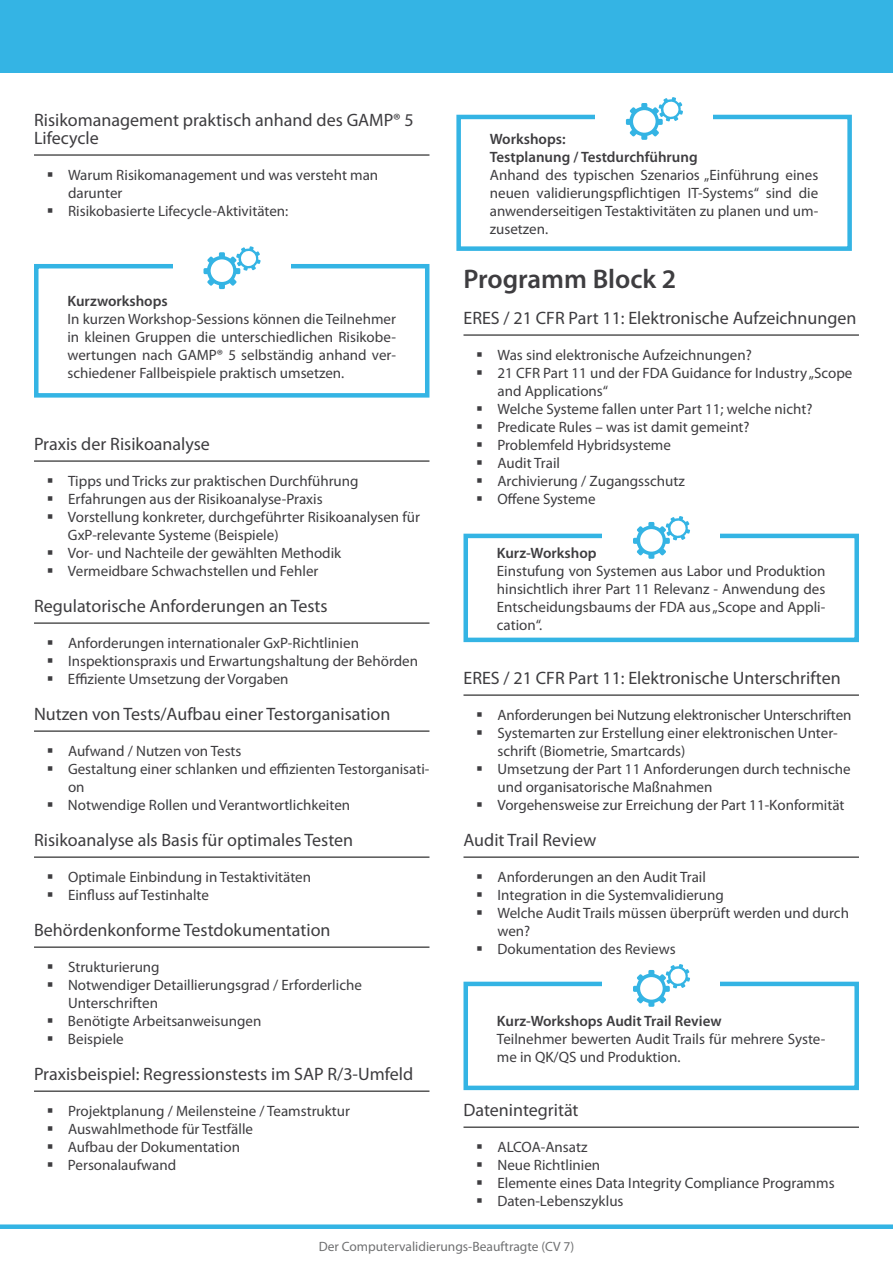
<style>
.page{position:relative;width:893px;height:1263px;background:#fff}
.page>*{position:absolute;margin:0;border:0;box-sizing:border-box;transform-origin:0 0}
.t1{font:600 27px "Myriad Pro";color:#3e3d40}
.t2{font:18px/18px "Myriad Pro";color:#3e3d40}
.t3{font:15px/18px "Myriad Pro";color:#3e3d40}
.t4{font:600 15px/18px "Myriad Pro";color:#3e3d40}
.t5{font:13.5px "Myriad Pro";color:#707172}
</style>
<div class="page">
<div style="left:0;top:0;width:893px;height:72px;background:#34b4e4"></div>
<div style="left:0;top:1224px;width:893px;height:5px;background:#34b4e4"></div>
<hr style="left:34px;top:155px;width:395px;height:1px;background:#000">
<hr style="left:34px;top:461px;width:395px;height:1px;background:#000">
<hr style="left:34px;top:623px;width:395px;height:1px;background:#000">
<hr style="left:34px;top:731px;width:395px;height:1px;background:#000">
<hr style="left:34px;top:857px;width:395px;height:1px;background:#000">
<hr style="left:34px;top:947px;width:395px;height:1px;background:#000">
<hr style="left:34px;top:1091px;width:395px;height:1px;background:#000">
<div style="left:34px;top:264px;width:395px;height:134px;border:4px solid #34b4e4"></div>
<div style="left:173px;top:256px;width:118px;height:31px;background:#fff"></div>
<svg style="left:203px;top:246px;width:58px;height:43px"></svg>
<hr style="left:463px;top:335px;width:396px;height:1px;background:#000">
<hr style="left:463px;top:695px;width:396px;height:1px;background:#000">
<hr style="left:463px;top:857px;width:396px;height:1px;background:#000">
<hr style="left:463px;top:1127px;width:396px;height:1px;background:#000">
<div style="left:463px;top:534px;width:396px;height:108px;border:4px solid #34b4e4"></div>
<div style="left:603px;top:526px;width:117px;height:30px;background:#fff"></div>
<svg style="left:633px;top:516px;width:57px;height:43px"></svg>
<div style="left:463px;top:982px;width:396px;height:108px;border:4px solid #34b4e4"></div>
<div style="left:603px;top:974px;width:117px;height:30px;background:#fff"></div>
<svg style="left:633px;top:964px;width:57px;height:43px"></svg>
<div style="left:456px;top:115px;width:396px;height:136px;border:4px solid #34b4e4"></div>
<div style="left:596px;top:107px;width:117px;height:31px;background:#fff"></div>
<svg style="left:626px;top:97px;width:57px;height:43px"></svg>
<p class="t2" style="left:34px;top:111px;width:381px">Risikomanagement praktisch anhand des GAMP® 5<br>Lifecycle</p>
<p class="t3" style="left:68px;top:166px;width:312px">Warum Risikomanagement und was versteht man darunter<br>Risikobasierte Lifecycle-Aktivitäten:</p>
<p class="t4" style="left:67px;top:292px;width:102px">Kurzworkshops</p>
<p class="t3" style="left:67px;top:310px;width:330px;text-align:justify">In kurzen Workshop-Sessions können die Teilnehmer in kleinen Gruppen die unterschiedlichen Risikobe&shy;wertungen nach GAMP® 5 selbständig anhand ver&shy;schiedener Fallbeispiele praktisch umsetzen.</p>
<p class="t2" style="left:34px;top:435px;width:177px">Praxis der Risikoanalyse</p>
<p class="t3" style="left:68px;top:472px;width:353px">Tipps und Tricks zur praktischen Durchführung Erfahrungen aus der Risikoanalyse-Praxis<br>Vorstellung konkreter, durchgeführter Risikoanalysen für GxP-relevante Systeme (Beispiele)<br>Vor- und Nachteile der gewählten Methodik Vermeidbare Schwachstellen und Fehler</p>
<p class="t2" style="left:34px;top:597px;width:295px">Regulatorische Anforderungen an Tests</p>
<p class="t3" style="left:68px;top:634px;width:352px">Anforderungen internationaler GxP-Richtlinien<br>Inspektionspraxis und Erwartungshaltung der Behörden<br>Effiziente Umsetzung der Vorgaben</p>
<p class="t2" style="left:34px;top:705px;width:358px">Nutzen von Tests/Aufbau einer Testorganisation</p>
<p class="t3" style="left:68px;top:742px;width:363px">Aufwand / Nutzen von Tests<br>Gestaltung einer schlanken und effizienten Testorganisati&shy;on<br>Notwendige Rollen und Verantwortlichkeiten</p>
<p class="t2" style="left:34px;top:831px;width:321px">Risikoanalyse als Basis für optimales Testen</p>
<p class="t3" style="left:68px;top:868px;width:245px">Optimale Einbindung in Testaktivitäten<br>Einfluss auf Testinhalte</p>
<p class="t2" style="left:34px;top:921px;width:298px">Behördenkonforme Testdokumentation</p>
<p class="t3" style="left:68px;top:958px;width:295px">Strukturierung<br>Notwendiger Detaillierungsgrad / Erforderliche<br>Unterschriften<br>Benötigte Arbeitsanweisungen<br>Beispiele</p>
<p class="t2" style="left:34px;top:1065px;width:381px">Praxisbeispiel: Regressionstests im SAP R/3-Umfeld</p>
<p class="t3" style="left:68px;top:1102px;width:284px">Projektplanung / Meilensteine / Teamstruktur<br>Auswahlmethode für Testfälle<br>Aufbau der Dokumentation<br>Personalaufwand</p>
<p class="t4" style="left:490px;top:130px;width:209px">Workshops:<br>Testplanung / Testdurchführung</p>
<p class="t3" style="left:490px;top:166px;width:330px;text-align:justify">Anhand des typischen Szenarios „Einführung eines neuen validierungspflichtigen IT-Systems“ sind die anwenderseitigen Testaktivitäten zu planen und um&shy;zusetzen.</p>
<h1 class="t1" style="left:463px;top:262px;width:214px">Programm Block 2</h1>
<p class="t2" style="left:463px;top:309px;width:395px">ERES / 21 CFR Part 11: Elektronische Aufzeichnungen</p>
<p class="t3" style="left:497px;top:346px;width:357px">Was sind elektronische Aufzeichnungen?<br>21 CFR Part 11 und der FDA Guidance for Industry „Scope and Applications“<br>Welche Systeme fallen unter Part 11; welche nicht?<br>Predicate Rules – was ist damit gemeint?<br>Problemfeld Hybridsysteme<br>Audit Trail<br>Archivierung / Zugangsschutz<br>Offene Systeme</p>
<p class="t4" style="left:497px;top:544px;width:101px">Kurz-Workshop</p>
<p class="t3" style="left:497px;top:562px;width:330px;text-align:justify">Einstufung von Systemen aus Labor und Produktion hinsichtlich ihrer Part 11 Relevanz - Anwendung des Entscheidungsbaums der FDA aus „Scope and Appli&shy;cation“.</p>
<p class="t2" style="left:463px;top:669px;width:379px">ERES / 21 CFR Part 11: Elektronische Unterschriften</p>
<p class="t3" style="left:497px;top:706px;width:355px">Anforderungen bei Nutzung elektronischer Unterschriften Systemarten zur Erstellung einer elektronischen Unter&shy;schrift (Biometrie, Smartcards)<br>Umsetzung der Part 11 Anforderungen durch technische und organisatorische Maßnahmen<br>Vorgehensweise zur Erreichung der Part 11-Konformität</p>
<p class="t2" style="left:463px;top:831px;width:134px">Audit Trail Review</p>
<p class="t3" style="left:497px;top:868px;width:353px">Anforderungen an den Audit Trail<br>Integration in die Systemvalidierung<br>Welche Audit Trails müssen überprüft werden und durch wen?<br>Dokumentation des Reviews</p>
<p class="t4" style="left:497px;top:1012px;width:226px">Kurz-Workshops Audit Trail Review</p>
<p class="t3" style="left:497px;top:1030px;width:330px">Teilnehmer bewerten Audit Trails für mehrere Syste&shy;me in QK/QS und Produktion.</p>
<p class="t2" style="left:463px;top:1101px;width:117px">Datenintegrität</p>
<p class="t3" style="left:497px;top:1138px;width:339px">ALCOA-Ansatz<br>Neue Richtlinien<br>Elemente eines Data Integrity Compliance Programms<br>Daten-Lebenszyklus</p>
<p class="t5" style="left:319px;top:1239px;width:257px">Der Computervalidierungs-Beauftragte (CV 7)</p>
</div>
